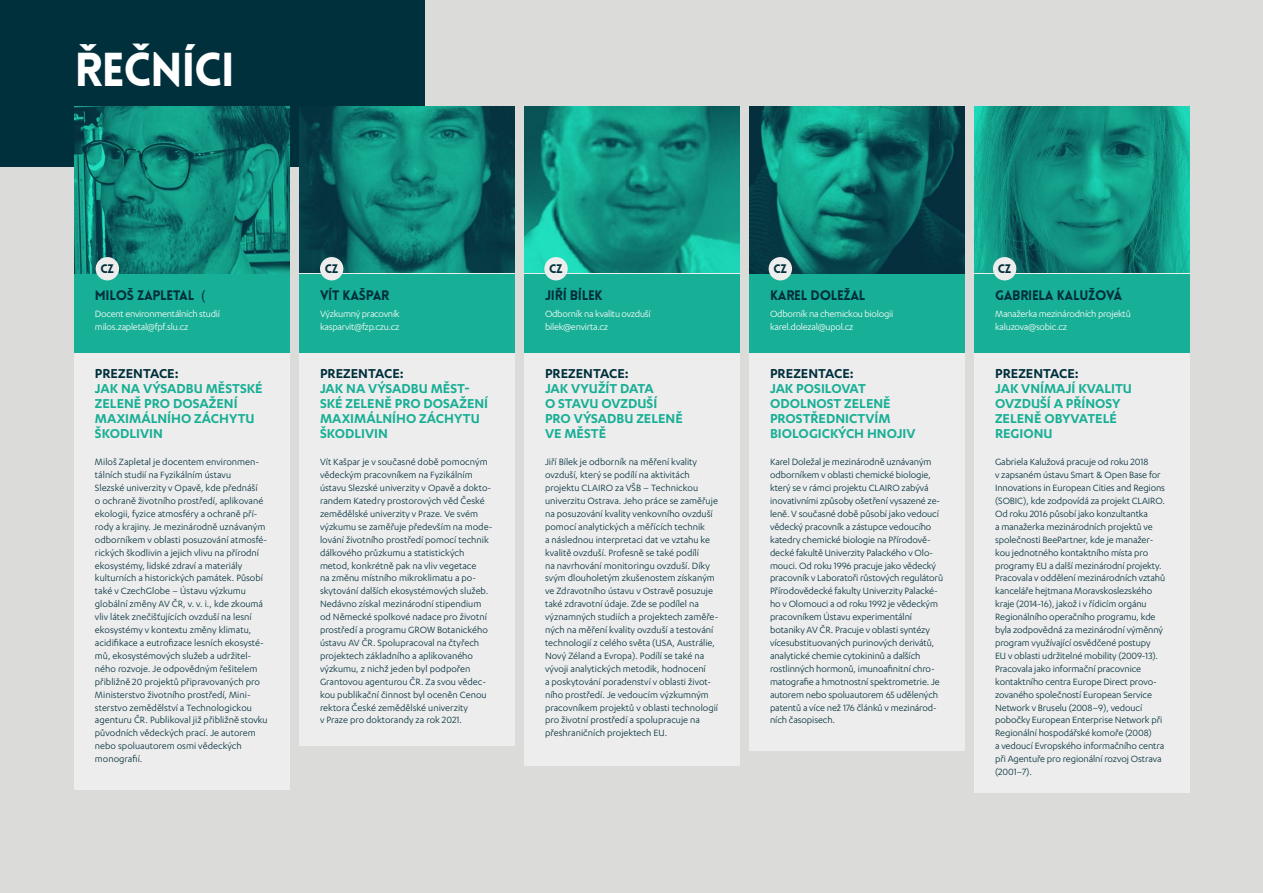
<style>
.page{position:relative;width:1263px;height:893px;background:#dbdbd9}
.page>*{position:absolute;margin:0;border:0;box-sizing:border-box;transform-origin:0 0}
.t1{font:900 46.5px "Lovelo";letter-spacing:-.03em;color:#fff}
.t2{font:600 15px/15px "Karbon";color:#17af95}
.t3{font:600 15px "Karbon";color:#00303c}
.t4{font:900 13.5px "Lovelo";letter-spacing:-.025em;color:#00303c}
.t5{font:900 12.15px "Lovelo";letter-spacing:-.025em;color:#00303c}
.t6{font:10.5px/12.9px "Karbon";color:#00303c}
.t7{font:10.5px/12.6px "Karbon";letter-spacing:-.025em;color:#fff}
</style>
<div class="page">
<div style="left:0;top:0;width:424px;height:166px;background:#00303c"></div>
<img style="left:74px;top:106px;width:215px;height:168px">
<img style="left:299px;top:106px;width:215px;height:168px">
<img style="left:524px;top:106px;width:215px;height:168px">
<img style="left:749px;top:106px;width:215px;height:168px">
<img style="left:974px;top:106px;width:215px;height:168px">
<div style="left:74px;top:274px;width:216px;height:515px;background:#eeeded"></div>
<div style="left:74px;top:274px;width:216px;height:79px;background:#17af95"></div>
<div style="left:299px;top:274px;width:216px;height:472px;background:#eeeded"></div>
<div style="left:299px;top:274px;width:216px;height:79px;background:#17af95"></div>
<div style="left:524px;top:274px;width:216px;height:492px;background:#eeeded"></div>
<div style="left:524px;top:274px;width:216px;height:79px;background:#17af95"></div>
<div style="left:749px;top:274px;width:216px;height:476px;background:#eeeded"></div>
<div style="left:749px;top:274px;width:216px;height:79px;background:#17af95"></div>
<div style="left:974px;top:274px;width:216px;height:519px;background:#eeeded"></div>
<div style="left:974px;top:274px;width:216px;height:79px;background:#17af95"></div>
<div style="left:96px;top:257px;width:23px;height:23px;background:#eeeded;border-radius:50%"></div>
<div style="left:320px;top:257px;width:23px;height:23px;background:#eeeded;border-radius:50%"></div>
<div style="left:544px;top:257px;width:24px;height:23px;background:#eeeded;border-radius:50%"></div>
<div style="left:769px;top:257px;width:23px;height:23px;background:#eeeded;border-radius:50%"></div>
<div style="left:993px;top:257px;width:23px;height:23px;background:#eeeded;border-radius:50%"></div>
<h1 class="t1" style="left:74px;top:41px;width:162px">ŘEČNÍCI</h1>
<p class="t5" style="left:101px;top:261px;width:15px">CZ</p>
<p class="t5" style="left:325px;top:261px;width:15px">CZ</p>
<p class="t5" style="left:549px;top:261px;width:15px">CZ</p>
<p class="t5" style="left:773px;top:261px;width:15px">CZ</p>
<p class="t5" style="left:998px;top:261px;width:15px">CZ</p>
<p class="t4" style="left:95px;top:287px;width:111px">MILOŠ ZAPLETAL (</p>
<p class="t7" style="left:95px;top:307px;width:127px">Docent environmentálních studií milos.zapletal@fpf.slu.cz</p>
<h2 class="t3" style="left:95px;top:365px;width:85px">PREZENTACE:</h2>
<h2 class="t2" style="left:95px;top:380px;width:169px">JAK NA VÝSADBU MĚSTSKÉ<br>ZELENĚ PRO DOSAŽENÍ<br>MAXIMÁLNÍHO ZÁCHYTU<br>ŠKODLIVIN</h2>
<p class="t6" style="left:95px;top:455px;width:174px">Miloš Zapletal je docentem environmen&shy;tálních studií na Fyzikálním ústavu<br>Slezské univerzity v Opavě, kde přednáší<br>o ochraně životního prostředí, aplikované ekologii, fyzice atmosféry a ochraně pří&shy;rody a krajiny. Je mezinárodně uznávaným odborníkem v oblasti posuzování atmosfé&shy;rických škodlivin a jejich vlivu na přírodní ekosystémy, lidské zdraví a materiály kulturních a historických památek. Působí také v CzechGlobe – Ústavu výzkumu globální změny AV ČR, v. v. i., kde zkoumá vliv látek znečišťujících ovzduší na lesní ekosystémy v kontextu změny klimatu, acidifikace a eutrofizace lesních ekosysté&shy;mů, ekosystémových služeb a udržitel&shy;ného rozvoje. Je odpovědným řešitelem přibližně 20 projektů připravovaných pro Ministerstvo životního prostředí, Mini&shy;sterstvo zemědělství a Technologickou agenturu ČR. Publikoval již přibližně stovku původních vědeckých prací. Je autorem nebo spoluautorem osmi vědeckých monografií.</p>
<p class="t4" style="left:320px;top:287px;width:71px">VÍT KAŠPAR</p>
<p class="t7" style="left:320px;top:307px;width:81px">Výzkumný pracovník kasparvit@fzp.czu.cz</p>
<h2 class="t3" style="left:320px;top:365px;width:85px">PREZENTACE:</h2>
<h2 class="t2" style="left:320px;top:380px;width:170px">JAK NA VÝSADBU MĚST-<br>SKÉ ZELENĚ PRO DOSAŽENÍ<br>MAXIMÁLNÍHO ZÁCHYTU<br>ŠKODLIVIN</h2>
<p class="t6" style="left:320px;top:455px;width:174px">Vít Kašpar je v současné době pomocným vědeckým pracovníkem na Fyzikálním ústavu Slezské univerzity v Opavě a dokto&shy;randem Katedry prostorových věd České zemědělské univerzity v Praze. Ve svém výzkumu se zaměřuje především na mode&shy;lování životního prostředí pomocí technik dálkového průzkumu a statistických metod, konkrétně pak na vliv vegetace<br>na změnu místního mikroklimatu a po&shy;skytování dalších ekosystémových služeb.<br>Nedávno získal mezinárodní stipendium od Německé spolkové nadace pro životní prostředí a programu GROW Botanického ústavu AV ČR. Spolupracoval na čtyřech projektech základního a aplikovaného výzkumu, z nichž jeden byl podpořen Grantovou agenturou ČR. Za svou vědec&shy;kou publikační činnost byl oceněn Cenou rektora České zemědělské univerzity<br>v Praze pro doktorandy za rok 2021.</p>
<p class="t4" style="left:545px;top:287px;width:59px">JIŘÍ BÍLEK</p>
<p class="t7" style="left:545px;top:307px;width:107px">Odborník na kvalitu ovzduší bilek@envirta.cz</p>
<h2 class="t3" style="left:545px;top:365px;width:85px">PREZENTACE:</h2>
<h2 class="t2" style="left:545px;top:380px;width:139px">JAK VYUŽÍT DATA<br>O STAVU OVZDUŠÍ<br>PRO VÝSADBU ZELENĚ<br>VE MĚSTĚ</h2>
<p class="t6" style="left:545px;top:455px;width:175px">Jiří Bílek je odborník na měření kvality ovzduší, který se podílí na aktivitách projektu CLAIRO za VŠB – Technickou univerzitu Ostrava. Jeho práce se zaměřuje na posuzování kvality venkovního ovzduší pomocí analytických a měřících technik<br>a následnou interpretaci dat ve vztahu ke kvalitě ovzduší. Profesně se také podílí<br>na navrhování monitoringu ovzduší. Díky svým dlouholetým zkušenostem získaným ve Zdravotního ústavu v Ostravě posuzuje také zdravotní údaje. Zde se podílel na významných studiích a projektech zaměře&shy;ných na měření kvality ovzduší a testování technologií z celého světa (USA, Austrálie, Nový Zéland a Evropa). Podílí se také na vývoji analytických metodik, hodnocení<br>a poskytování poradenství v oblasti život&shy;ního prostředí. Je vedoucím výzkumným pracovníkem projektů v oblasti technologií pro životní prostředí a spolupracuje na přeshraničních projektech EU.</p>
<p class="t4" style="left:770px;top:287px;width:97px">KAREL DOLEŽAL</p>
<p class="t7" style="left:770px;top:307px;width:125px">Odborník na chemickou biologii karel.dolezal@upol.cz</p>
<h2 class="t3" style="left:770px;top:365px;width:85px">PREZENTACE:</h2>
<h2 class="t2" style="left:770px;top:380px;width:147px">JAK POSILOVAT<br>ODOLNOST ZELENĚ<br>PROSTŘEDNICTVÍM<br>BIOLOGICKÝCH HNOJIV</h2>
<p class="t6" style="left:770px;top:455px;width:175px">Karel Doležal je mezinárodně uznávaným odborníkem v oblasti chemické biologie, který se v rámci projektu CLAIRO zabývá inovativními způsoby ošetření vysazené ze&shy;leně. V současné době působí jako vedoucí vědecký pracovník a zástupce vedoucího katedry chemické biologie na Přírodově&shy;decké fakultě Univerzity Palackého v Olo&shy;mouci. Od roku 1996 pracuje jako vědecký pracovník v Laboratoři růstových regulátorů Přírodovědecké fakulty Univerzity Palacké&shy;ho v Olomouci a od roku 1992 je vědeckým pracovníkem Ústavu experimentální botaniky AV ČR. Pracuje v oblasti syntézy vícesubstituovaných purinových derivátů, analytické chemie cytokininů a dalších rostlinných hormonů, imunoafinitní chro&shy;matografie a hmotnostní spektrometrie. Je autorem nebo spoluautorem 65 udělených patentů a více než 176 článků v mezinárod&shy;ních časopisech.</p>
<p class="t4" style="left:995px;top:287px;width:129px">GABRIELA KALUŽOVÁ</p>
<p class="t7" style="left:995px;top:307px;width:137px">Manažerka mezinárodních projektů kaluzova@sobic.cz</p>
<h2 class="t3" style="left:995px;top:365px;width:85px">PREZENTACE:</h2>
<h2 class="t2" style="left:995px;top:380px;width:138px">JAK VNÍMAJÍ KVALITU<br>OVZDUŠÍ A PŘÍNOSY<br>ZELENĚ OBYVATELÉ<br>REGIONU</h2>
<p class="t6" style="left:995px;top:455px;width:172px">Gabriela Kalužová pracuje od roku 2018<br>v zapsaném ústavu Smart &amp; Open Base for Innovations in European Cities and Regions (SOBIC), kde zodpovídá za projekt CLAIRO.<br>Od roku 2016 působí jako konzultantka<br>a manažerka mezinárodních projektů ve společnosti BeePartner, kde je manažer&shy;kou jednotného kontaktního místa pro programy EU a další mezinárodní projekty.<br>Pracovala v oddělení mezinárodních vztahů kanceláře hejtmana Moravskoslezského kraje (2014-16), jakož i v řídicím orgánu Regionálního operačního programu, kde byla zodpovědná za mezinárodní výměnný program využívající osvědčené postupy<br>EU v oblasti udržitelné mobility (2009-13).<br>Pracovala jako informační pracovnice kontaktního centra Europe Direct provo&shy;zovaného společností European Service Network v Bruselu (2008–9), vedoucí pobočky European Enterprise Network při Regionální hospodářské komoře (2008)<br>a vedoucí Evropského informačního centra při Agentuře pro regionální rozvoj Ostrava (2001–7).</p>
</div>
